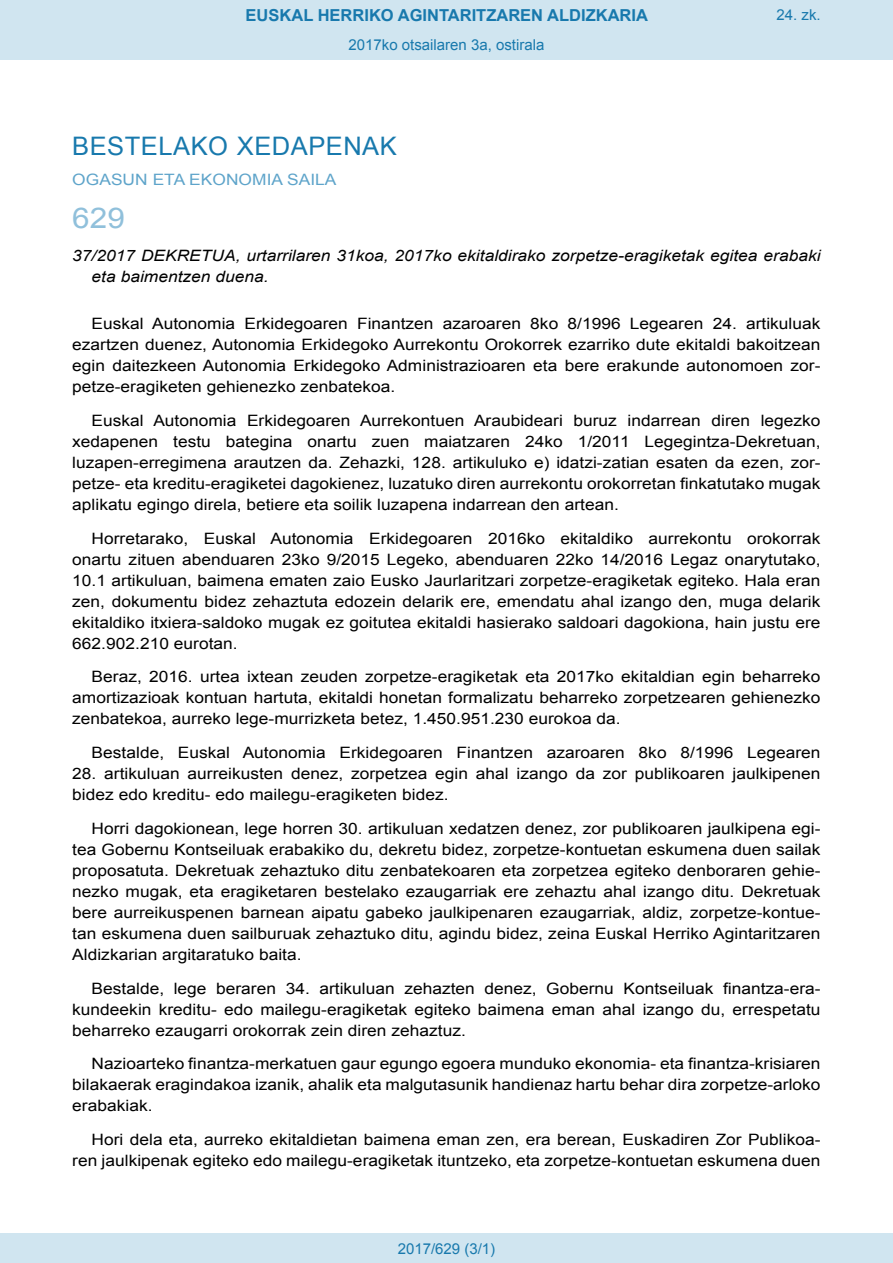
<style>
.page{position:relative;width:893px;height:1263px;background:#fff}
.page>*{position:absolute;margin:0;border:0;box-sizing:border-box;transform-origin:0 0}
.BOPVOrden{font:28.5px "Arial";color:#90c0db;scale:1.11 1}
.BOPVSeccion{font:25.5px "Arial";letter-spacing:.02em;color:#1879ad}
.t1{font:700 16.5px "Arial";color:#1879ad}
.BOPVDetalle{font:15.6px/21px "Arial";color:#000;text-align:justify;scale:1.11 1}
.BOPVTitulo{font:italic 15.6px/21px "Arial";color:#000;scale:1.11 1}
.BOPVOrganismo{font:15.6px "Arial";letter-spacing:.005em;color:#5ea4ca;scale:1.11 1}
.Paginacion_Centro{font:15px "Arial";color:#1879ad}
</style>
<div class="page">
<div style="left:0;top:0;width:893px;height:60px;background:#d0e5f0"></div>
<div style="left:0;top:1233px;width:893px;height:30px;background:#d0e5f0"></div>
<p class="t1" style="left:246px;top:4px;width:404px">EUSKAL HERRIKO AGINTARITZAREN ALDIZKARIA</p>
<p class="Paginacion_Centro" style="left:348px;top:35px;width:197px">2017ko otsailaren 3a, ostirala</p>
<p class="Paginacion_Centro" style="left:776px;top:5px;width:46px">24. zk.</p>
<p class="BOPVSeccion" style="left:72px;top:129px;width:326px">BESTELAKO XEDAPENAK</p>
<p class="BOPVOrganismo" style="left:72px;top:169px;width:240px">OGASUN ETA EKONOMIA SAILA</p>
<p class="BOPVOrden" style="left:72px;top:199px;width:49px">629</p>
<p class="BOPVTitulo" style="left:92px;top:246px;width:658px;text-indent:-19px">37/2017 DEKRETUA, urtarrilaren 31koa, 2017ko ekitaldirako zorpetze-eragiketak egitea erabaki eta baimentzen duena.</p>
<p class="BOPVDetalle" style="left:72px;top:313px;width:676px;text-indent:19px">Euskal Autonomia Erkidegoaren Finantzen azaroaren 8ko 8/1996 Legearen 24. artikuluak ezartzen duenez, Autonomia Erkidegoko Aurrekontu Orokorrek ezarriko dute ekitaldi bakoitzean egin daitezkeen Autonomia Erkidegoko Administrazioaren eta bere erakunde autonomoen zor&shy;petze-eragiketen gehienezko zenbatekoa.</p>
<p class="BOPVDetalle" style="left:72px;top:410px;width:676px;text-indent:19px">Euskal Autonomia Erkidegoaren Aurrekontuen Araubideari buruz indarrean diren legezko xedapenen testu bategina onartu zuen maiatzaren 24ko 1/2011 Legegintza-Dekretuan, luzapen-erregimena arautzen da. Zehazki, 128. artikuluko e) idatzi-zatian esaten da ezen, zor&shy;petze- eta kreditu-eragiketei dagokienez, luzatuko diren aurrekontu orokorretan finkatutako mugak aplikatu egingo direla, betiere eta soilik luzapena indarrean den artean.</p>
<p class="BOPVDetalle" style="left:72px;top:528px;width:676px;text-indent:19px">Horretarako, Euskal Autonomia Erkidegoaren 2016ko ekitaldiko aurrekontu orokorrak onartu zituen abenduaren 23ko 9/2015 Legeko, abenduaren 22ko 14/2016 Legaz onarytutako, 10.1 artikuluan, baimena ematen zaio Eusko Jaurlaritzari zorpetze-eragiketak egiteko. Hala eran zen, dokumentu bidez zehaztuta edozein delarik ere, emendatu ahal izango den, muga delarik ekitaldiko itxiera-saldoko mugak ez goitutea ekitaldi hasierako saldoari dagokiona, hain justu ere 662.902.210 eurotan.</p>
<p class="BOPVDetalle" style="left:72px;top:666px;width:676px;text-indent:19px">Beraz, 2016. urtea ixtean zeuden zorpetze-eragiketak eta 2017ko ekitaldian egin beharreko amortizazioak kontuan hartuta, ekitaldi honetan formalizatu beharreko zorpetzearen gehienezko zenbatekoa, aurreko lege-murrizketa betez, 1.450.951.230 eurokoa da.</p>
<p class="BOPVDetalle" style="left:92px;top:742px;width:658px">Bestalde, Euskal Autonomia Erkidegoaren Finantzen azaroaren 8ko 8/1996 Legearen</p>
<p class="BOPVDetalle" style="left:72px;top:763px;width:676px">28. artikuluan aurreikusten denez, zorpetzea egin ahal izango da zor publikoaren jaulkipenen bidez edo kreditu- edo mailegu-eragiketen bidez.</p>
<p class="BOPVDetalle" style="left:72px;top:818px;width:676px;text-indent:19px">Horri dagokionean, lege horren 30. artikuluan xedatzen denez, zor publikoaren jaulkipena egi&shy;tea Gobernu Kontseiluak erabakiko du, dekretu bidez, zorpetze-kontuetan eskumena duen sailak proposatuta. Dekretuak zehaztuko ditu zenbatekoaren eta zorpetzea egiteko denboraren gehie&shy;nezko mugak, eta eragiketaren bestelako ezaugarriak ere zehaztu ahal izango ditu. Dekretuak bere aurreikuspenen barnean aipatu gabeko jaulkipenaren ezaugarriak, aldiz, zorpetze-kontue&shy;tan eskumena duen sailburuak zehaztuko ditu, agindu bidez, zeina Euskal Herriko Agintaritzaren Aldizkarian argitaratuko baita.</p>
<p class="BOPVDetalle" style="left:72px;top:978px;width:676px;text-indent:19px">Bestalde, lege beraren 34. artikuluan zehazten denez, Gobernu Kontseiluak finantza-era&shy;kundeekin kreditu- edo mailegu-eragiketak egiteko baimena eman ahal izango du, errespetatu beharreko ezaugarri orokorrak zein diren zehaztuz.</p>
<p class="BOPVDetalle" style="left:72px;top:1053px;width:676px;text-indent:19px">Nazioarteko finantza-merkatuen gaur egungo egoera munduko ekonomia- eta finantza-krisiaren bilakaerak eragindakoa izanik, ahalik eta malgutasunik handienaz hartu behar dira zorpetze-arloko erabakiak.</p>
<p class="BOPVDetalle" style="left:72px;top:1129px;width:676px;text-align:right">Hori dela eta, aurreko ekitaldietan baimena eman zen, era berean, Euskadiren Zor Publikoa&shy;ren jaulkipenak egiteko edo mailegu-eragiketak ituntzeko, eta zorpetze-kontuetan eskumena duen</p>
<p class="Paginacion_Centro" style="left:398px;top:1238px;width:99px">2017/629 (3/1)</p>
</div>
